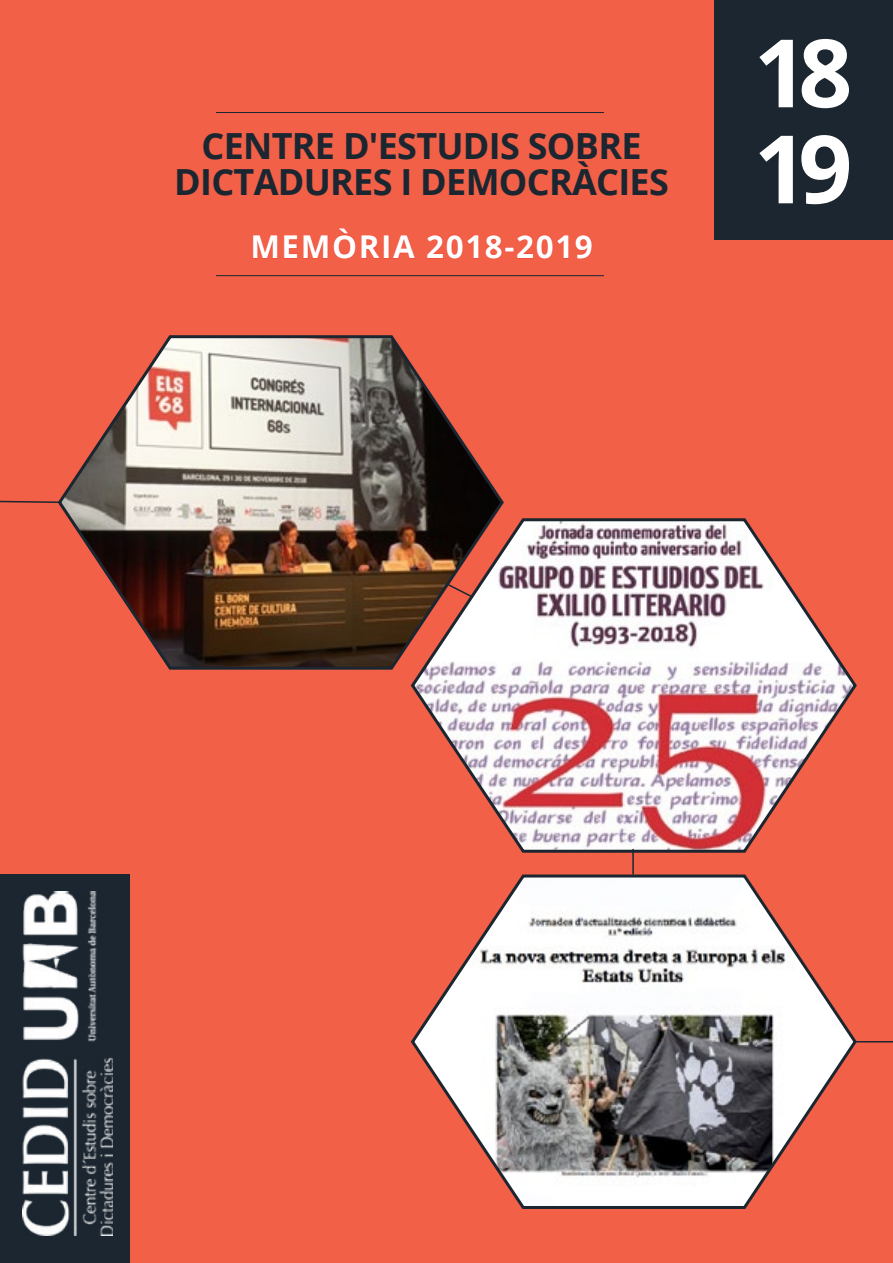
<style>
.page{position:relative;width:893px;height:1263px;background:#f16047}
.page>*{position:absolute;margin:0;border:0;box-sizing:border-box;transform-origin:0 0}
.t1{font:700 94.5px/96px "Open Sans";color:#fff}
.t2{font:700 36px/36px "Open Sans";letter-spacing:-.02em;color:#1b2630;text-align:center}
.t3{font:700 31.5px "Open Sans";letter-spacing:.05em;color:#fff}
</style>
<div class="page">
<svg style="left:410px;top:518px;width:447px;height:335px"></svg>
<img style="left:59px;top:335px;width:447px;height:336px">
<svg style="left:410px;top:874px;width:449px;height:335px"></svg>
<svg style="left:0;top:500px;width:60px;height:4px"></svg>
<svg style="left:445px;top:582px;width:30px;height:17px"></svg>
<hr style="left:632px;top:849px;width:2px;height:25px;background:#1b2630">
<hr style="left:856px;top:1041px;width:37px;height:1px;background:#1b2630">
<div style="left:0;top:874px;width:129px;height:389px;background:#1b2630"></div>
<img style="left:22px;top:892px;width:90px;height:343px">
<hr style="left:216px;top:112px;width:388px;height:1px;background:#1b2630">
<hr style="left:216px;top:275px;width:388px;height:1px;background:#1b2630">
<div style="left:714px;top:0;width:179px;height:239px;background:#1b2630"></div>
<svg style="left:253px;top:235px;width:25px;height:24px"></svg>
<svg style="left:284px;top:228px;width:96px;height:31px"></svg>
<div style="left:384px;top:236px;width:5px;height:22px;border:1px solid #ef4434"></div>
<svg style="left:393px;top:235px;width:22px;height:24px"></svg>
<svg style="left:427px;top:235px;width:52px;height:24px"></svg>
<svg style="left:485px;top:235px;width:84px;height:24px"></svg>
<svg style="left:575px;top:235px;width:17px;height:24px"></svg>
<p class="t2" style="left:174px;top:127px;width:496px">CENTRE D'ESTUDIS SOBRE<br>DICTADURES I DEMOCRÀCIES</p>
<p class="t3" style="left:250px;top:224px;width:344px">MEMÒRIA 2018-2019</p>
<h1 class="t1" style="left:754px;top:23px;width:100px">18<br>19</h1>
</div>
